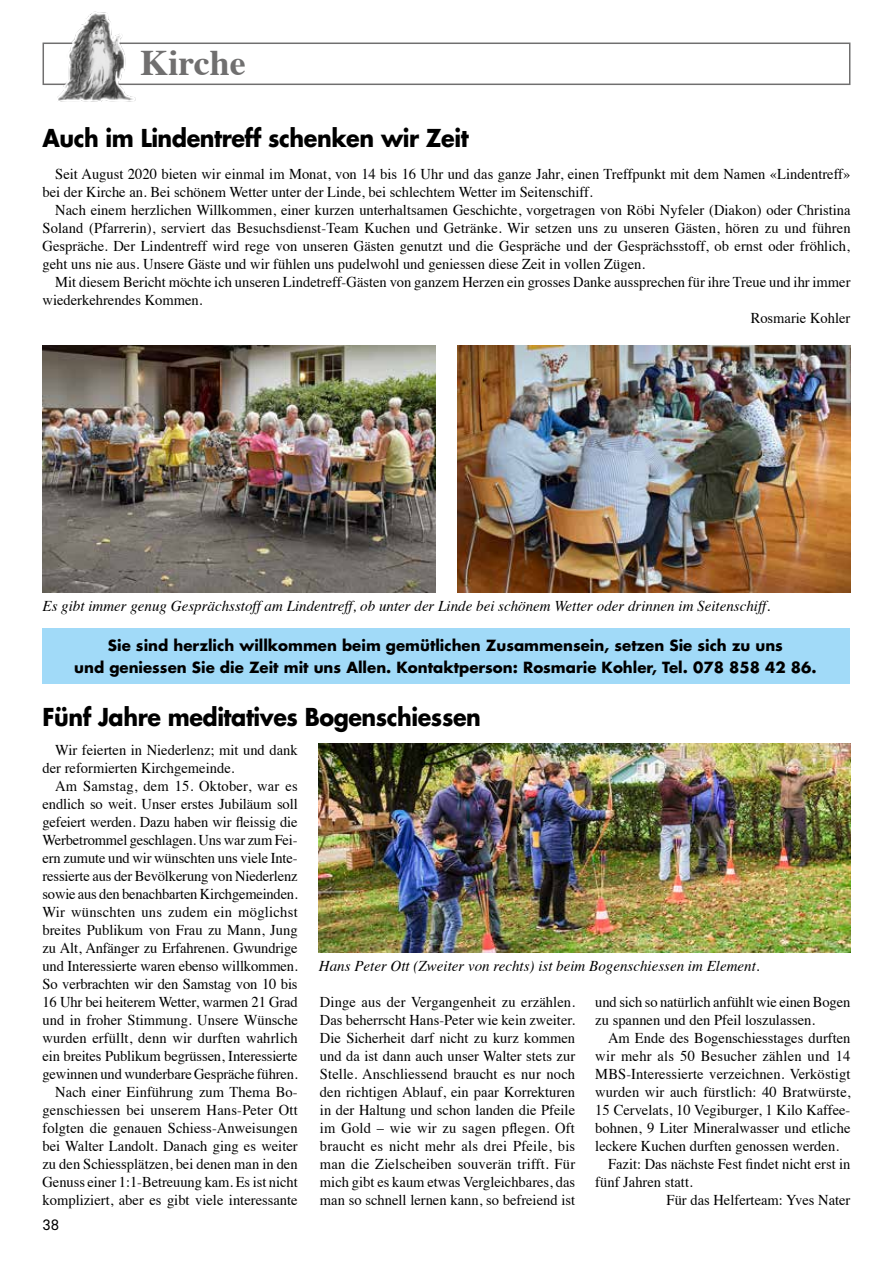
<style>
.page{position:relative;width:893px;height:1263px;background:#fff}
.page>*{position:absolute;margin:0;border:0;box-sizing:border-box;transform-origin:0 0}
.t1{font:700 36px "Times";color:#706f6f}
.t2{font:700 24px "Futura";letter-spacing:-.02em;color:#000;scale:.93 1}
.t3{font:15px/18px "Times";color:#000}
.t4{font:italic 15px "Times";color:#000}
.t5{font:700 15px/22.5px "Futura";color:#000;text-align:center}
.t6{font:15px "Akkurat Pro";color:#000}
</style>
<div class="page">
<div style="left:43px;top:43px;width:807px;height:42px;border:2px solid #706f6f"></div>
<img style="left:57px;top:11px;width:81px;height:91px">
<div style="left:43px;top:629px;width:807px;height:55px;background:#a1daf8"></div>
<img style="left:43px;top:345px;width:393px;height:247px">
<img style="left:457px;top:345px;width:393px;height:247px">
<img style="left:319px;top:743px;width:531px;height:210px">
<h1 class="t1" style="left:140px;top:28px;width:107px">Kirche</h1>
<h2 class="t2" style="left:43px;top:121px;width:460px">Auch im Lindentreff schenken wir Zeit</h2>
<p class="t3" style="left:43px;top:163px;width:809px;text-indent:13px">Seit August 2020 bieten wir einmal im Monat, von 14 bis 16 Uhr und das ganze Jahr, einen Treffpunkt mit dem Namen «Lindentreff» bei der Kirche an. Bei schönem Wetter unter der Linde, bei schlechtem Wetter im Seitenschiff.</p>
<p class="t3" style="left:43px;top:199px;width:810px;text-align:justify;text-indent:13px">Nach einem herzlichen Willkommen, einer kurzen unterhaltsamen Geschichte, vorgetragen von Röbi Nyfeler (Diakon) oder Christina Soland (Pfarrerin), serviert das Besuchsdienst-Team Kuchen und Getränke. Wir setzen uns zu unseren Gästen, hören zu und führen Gespräche. Der Lindentreff wird rege von unseren Gästen genutzt und die Gespräche und der Gesprächsstoff, ob ernst oder fröhlich, geht uns nie aus. Unsere Gäste und wir fühlen uns pudelwohl und geniessen diese Zeit in vollen Zügen.</p>
<p class="t3" style="left:55px;top:271px;width:797px">Mit diesem Bericht möchte ich unseren Lindetreff-Gästen von ganzem Herzen ein grosses Danke aussprechen für ihre Treue und ihr immer</p>
<p class="t3" style="left:43px;top:289px;width:162px">wiederkehrendes Kommen.</p>
<p class="t3" style="left:751px;top:307px;width:101px">Rosmarie Kohler</p>
<p class="t4" style="left:43px;top:593px;width:729px">Es gibt immer genug Gesprächsstoff am Lindentreff, ob unter der Linde bei schönem Wetter oder drinnen im Seitenschiff.</p>
<p class="t5" style="left:74px;top:633px;width:744px">Sie sind herzlich willkommen beim gemütlichen Zusammensein, setzen Sie sich zu uns<br>und geniessen Sie die Zeit mit uns Allen. Kontaktperson: Rosmarie Kohler, Tel. 078 858 42 86.</p>
<h2 class="t2" style="left:43px;top:700px;width:473px">Fünf Jahre meditatives Bogenschiessen</h2>
<p class="t3" style="left:43px;top:739px;width:257px;text-indent:13px">Wir feierten in Niederlenz; mit und dank der reformierten Kirchgemeinde.</p>
<p class="t3" style="left:43px;top:775px;width:257px;text-align:right">Am Samstag, dem 15. Oktober, war es endlich so weit. Unser erstes Jubiläum soll gefeiert werden. Dazu haben wir fleissig die Werbetrommel geschlagen. Uns war zum Fei&shy;ern zumute und wir wünschten uns viele Inte&shy;ressierte aus der Bevölkerung von Niederlenz sowie aus den benachbarten Kirchgemeinden.<br>Wir wünschten uns zudem ein möglichst breites Publikum von Frau zu Mann, Jung zu Alt, Anfänger zu Erfahrenen. Gwundrige und Interessierte waren ebenso willkommen.<br>So verbrachten wir den Samstag von 10 bis 16 Uhr bei heiterem Wetter, warmen 21 Grad und in froher Stimmung. Unsere Wünsche wurden erfüllt, denn wir durften wahrlich ein breites Publikum begrüssen, Interessierte gewinnen und wunderbare Gespräche führen.<br>Nach einer Einführung zum Thema Bo&shy;genschiessen bei unserem Hans-Peter Ott folgten die genauen Schiess-Anweisungen bei Walter Landolt. Danach ging es weiter zu den Schiessplätzen, bei denen man in den Genuss einer 1:1-Betreuung kam. Es ist nicht kompliziert, aber es gibt viele interessante</p>
<p class="t6" style="left:43px;top:1216px;width:18px">38</p>
<p class="t4" style="left:319px;top:953px;width:442px">Hans Peter Ott (Zweiter von rechts) ist beim Bogenschiessen im Element.</p>
<p class="t3" style="left:320px;top:991px;width:257px;text-align:justify">Dinge aus der Vergangenheit zu erzählen.<br>Das beherrscht Hans-Peter wie kein zweiter.<br>Die Sicherheit darf nicht zu kurz kommen und da ist dann auch unser Walter stets zur Stelle. Anschliessend braucht es nur noch den richtigen Ablauf, ein paar Korrekturen in der Haltung und schon landen die Pfeile im Gold – wie wir zu sagen pflegen. Oft braucht es nicht mehr als drei Pfeile, bis man die Zielscheiben souverän trifft. Für mich gibt es kaum etwas Vergleichbares, das man so schnell lernen kann, so befreiend ist</p>
<p class="t3" style="left:595px;top:991px;width:257px">und sich so natürlich anfühlt wie einen Bogen zu spannen und den Pfeil loszulassen.</p>
<p class="t3" style="left:608px;top:1027px;width:244px">Am Ende des Bogenschiesstages durften</p>
<p class="t3" style="left:595px;top:1045px;width:257px">wir mehr als 50 Besucher zählen und 14</p>
<p class="t3" style="left:595px;top:1063px;width:257px">MBS-Interessierte verzeichnen. Verköstigt</p>
<p class="t3" style="left:595px;top:1081px;width:257px">wurden wir auch fürstlich: 40 Bratwürste,</p>
<p class="t3" style="left:595px;top:1099px;width:257px">15 Cervelats, 10 Vegiburger, 1 Kilo Kaffee-</p>
<p class="t3" style="left:595px;top:1117px;width:257px">bohnen, 9 Liter Mineralwasser und etliche</p>
<p class="t3" style="left:595px;top:1135px;width:245px">leckere Kuchen durften genossen werden.</p>
<p class="t3" style="left:608px;top:1153px;width:244px">Fazit: Das nächste Fest findet nicht erst in</p>
<p class="t3" style="left:595px;top:1171px;width:99px">fünf Jahren statt.</p>
<p class="t3" style="left:667px;top:1189px;width:185px">Für das Helferteam: Yves Nater</p>
</div>
